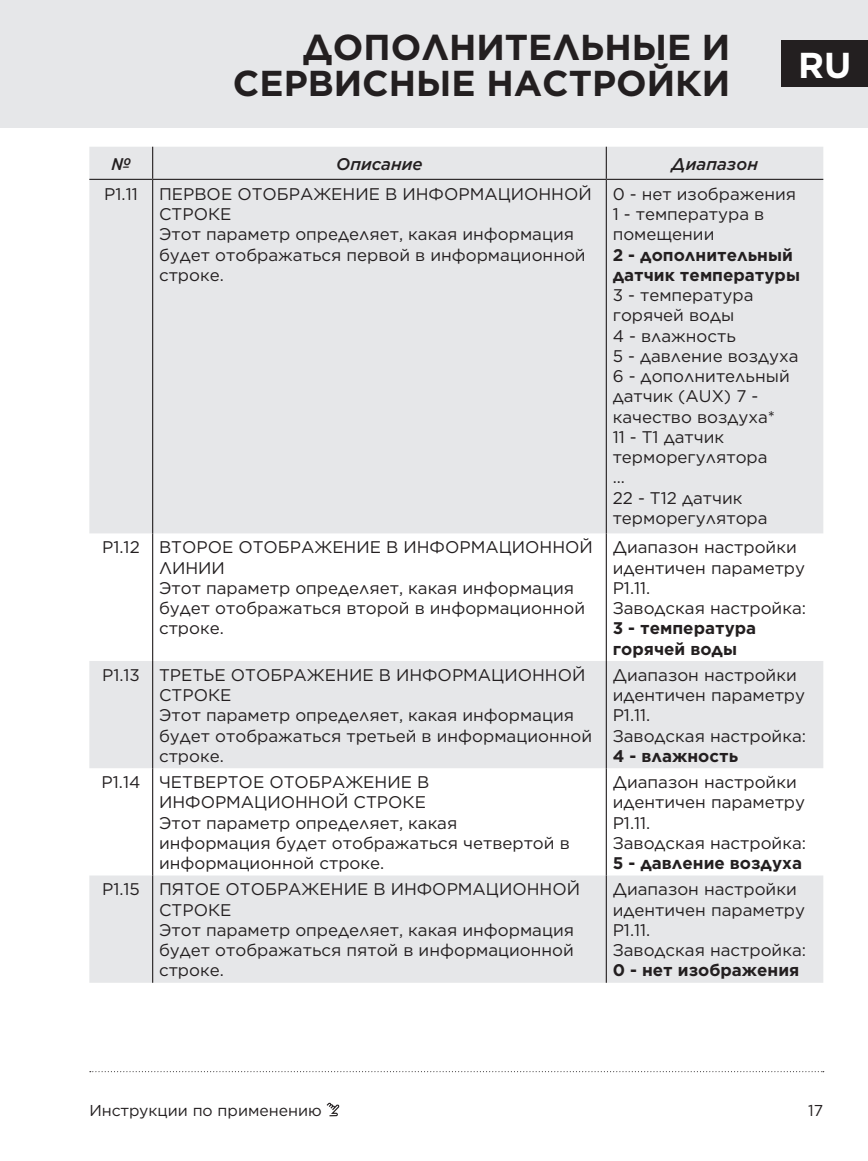
<style>
.page{position:relative;width:868px;height:1161px;background:#fff}
.page>*{position:absolute;margin:0;border:0;box-sizing:border-box;transform-origin:0 0}
.A_naslov_desno_16px{font:700 36px "Gotham";color:#231f20}
.t1{font:700 36px "Gotham";color:#fff}
.t2{font:16.88px/20.2px "Gotham";color:#231f20}
.t3{font:700 16.88px/20.2px "Gotham";color:#231f20}
.table_header_2_manjš{font:italic 500 16.88px "Gotham";color:#231f20}
.t4{font:15.75px "Gotham";color:#231f20}
.s1{font-weight:700}
</style>
<div class="page">
<svg style="left:326px;top:1103px;width:13px;height:13px"></svg>
<svg style="left:90px;top:1071px;width:733px;height:1px"></svg>
<div style="left:0;top:0;width:867px;height:128px;background:#e6e7e9"></div>
<div style="left:781px;top:40px;width:86px;height:47px;background:#231f20"></div>
<svg style="left:89px;top:533px;width:734px;height:450px"></svg>
<div style="left:89px;top:147px;width:734px;height:386px;background:#e6e7e9"></div>
<hr style="left:152px;top:180px;width:1px;height:353px;background:#231f20">
<hr style="left:605px;top:180px;width:1px;height:353px;background:#231f20">
<hr style="left:605px;top:147px;width:1px;height:32px;background:#231f20">
<hr style="left:153px;top:179px;width:453px;height:1px;background:#231f20">
<hr style="left:606px;top:179px;width:217px;height:1px;background:#231f20">
<hr style="left:152px;top:533px;width:1px;height:128px;background:#231f20">
<hr style="left:605px;top:533px;width:1px;height:128px;background:#231f20">
<hr style="left:152px;top:661px;width:1px;height:107px;background:#231f20">
<hr style="left:605px;top:661px;width:1px;height:107px;background:#231f20">
<hr style="left:152px;top:768px;width:1px;height:107px;background:#231f20">
<hr style="left:605px;top:768px;width:1px;height:107px;background:#231f20">
<hr style="left:152px;top:875px;width:1px;height:108px;background:#231f20">
<hr style="left:605px;top:875px;width:1px;height:108px;background:#231f20">
<hr style="left:89px;top:179px;width:64px;height:1px;background:#231f20">
<hr style="left:152px;top:147px;width:1px;height:32px;background:#231f20">
<p class="A_naslov_desno_16px" style="left:302px;top:24px;width:429px">ДОПОЛНИТЕЛЬНЫЕ И</p>
<p class="A_naslov_desno_16px" style="left:233px;top:60px;width:499px">СЕРВИСНЫЕ НАСТРОЙКИ</p>
<h1 class="t1" style="left:798px;top:42px;width:55px">RU</h1>
<p class="table_header_2_manjš" style="left:111px;top:153px;width:21px">№</p>
<p class="table_header_2_manjš" style="left:336px;top:153px;width:88px">Описание</p>
<p class="table_header_2_manjš" style="left:671px;top:153px;width:88px">Диапазон</p>
<p class="t2" style="left:104px;top:183px;width:35px">P1.11</p>
<p class="t2" style="left:159px;top:183px;width:434px">ПЕРВОЕ ОТОБРАЖЕНИЕ В ИНФОРМАЦИОННОЙ<br>СТРОКЕ</p>
<p class="t2" style="left:159px;top:224px;width:428px">Этот параметр определяет, какая информация будет отображаться первой в информационной строке.</p>
<p class="t2" style="left:612px;top:183px;width:185px">0 - нет изображения</p>
<p class="t2" style="left:612px;top:204px;width:189px">1 - температура в помещении<br><span class="s1">2 - дополнительный датчик температуры<br></span>3 - температура горячей воды<br>4 - влажность</p>
<p class="t2" style="left:612px;top:345px;width:187px">5 - давление воздуха</p>
<p class="t2" style="left:612px;top:366px;width:178px">6 - дополнительный датчик (AUX) 7 - качество воздуха*</p>
<p class="t2" style="left:612px;top:426px;width:156px">11 - Т1 датчик терморегулятора</p>
<p class="t2" style="left:612px;top:467px;width:14px">...</p>
<p class="t2" style="left:612px;top:487px;width:156px">22 - Т12 датчик терморегулятора</p>
<p class="t2" style="left:102px;top:537px;width:39px">P1.12</p>
<p class="t2" style="left:159px;top:537px;width:435px">ВТОРОЕ ОТОБРАЖЕНИЕ В ИНФОРМАЦИОННОЙ<br>ЛИНИИ<br>Этот параметр определяет, какая информация будет отображаться второй в информационной строке.</p>
<p class="t2" style="left:612px;top:537px;width:194px">Диапазон настройки идентичен параметру<br>P1.11.</p>
<p class="t2" style="left:612px;top:598px;width:195px">Заводская настройка:</p>
<p class="t3" style="left:612px;top:618px;width:145px">3 - температура горячей воды</p>
<p class="t2" style="left:102px;top:664px;width:39px">P1.13</p>
<p class="t2" style="left:159px;top:664px;width:428px">ТРЕТЬЕ ОТОБРАЖЕНИЕ В ИНФОРМАЦИОННОЙ<br>СТРОКЕ</p>
<p class="t2" style="left:159px;top:705px;width:434px">Этот параметр определяет, какая информация будет отображаться третьей в информационной строке.</p>
<p class="t2" style="left:102px;top:772px;width:40px">P1.14</p>
<p class="t2" style="left:159px;top:772px;width:272px">ЧЕТВЕРТОЕ ОТОБРАЖЕНИЕ В<br>ИНФОРМАЦИОННОЙ СТРОКЕ</p>
<p class="t2" style="left:159px;top:812px;width:412px">Этот параметр определяет, какая информация будет отображаться четвертой в информационной строке.</p>
<p class="t2" style="left:102px;top:879px;width:39px">P1.15</p>
<p class="t2" style="left:159px;top:879px;width:422px">ПЯТОЕ ОТОБРАЖЕНИЕ В ИНФОРМАЦИОННОЙ<br>СТРОКЕ</p>
<p class="t2" style="left:159px;top:919px;width:416px;text-align:justify">Этот параметр определяет, какая информация будет отображаться пятой в информационной строке.</p>
<p class="t2" style="left:612px;top:664px;width:194px">Диапазон настройки идентичен параметру<br>P1.11.</p>
<p class="t2" style="left:612px;top:725px;width:195px">Заводская настройка:</p>
<p class="t3" style="left:612px;top:746px;width:127px">4 - влажность</p>
<p class="t2" style="left:612px;top:772px;width:194px">Диапазон настройки идентичен параметру<br>P1.11.</p>
<p class="t2" style="left:612px;top:832px;width:195px">Заводская настройка:</p>
<p class="t3" style="left:612px;top:853px;width:191px">5 - давление воздуха</p>
<p class="t2" style="left:612px;top:879px;width:194px">Диапазон настройки идентичен параметру<br>P1.11.</p>
<p class="t2" style="left:612px;top:940px;width:195px">Заводская настройка:</p>
<p class="t3" style="left:612px;top:960px;width:188px">0 - нет изображения</p>
<p class="t4" style="left:89px;top:1100px;width:234px">Инструкции по применению</p>
<p class="t4" style="left:808px;top:1100px;width:17px">17</p>
</div>
